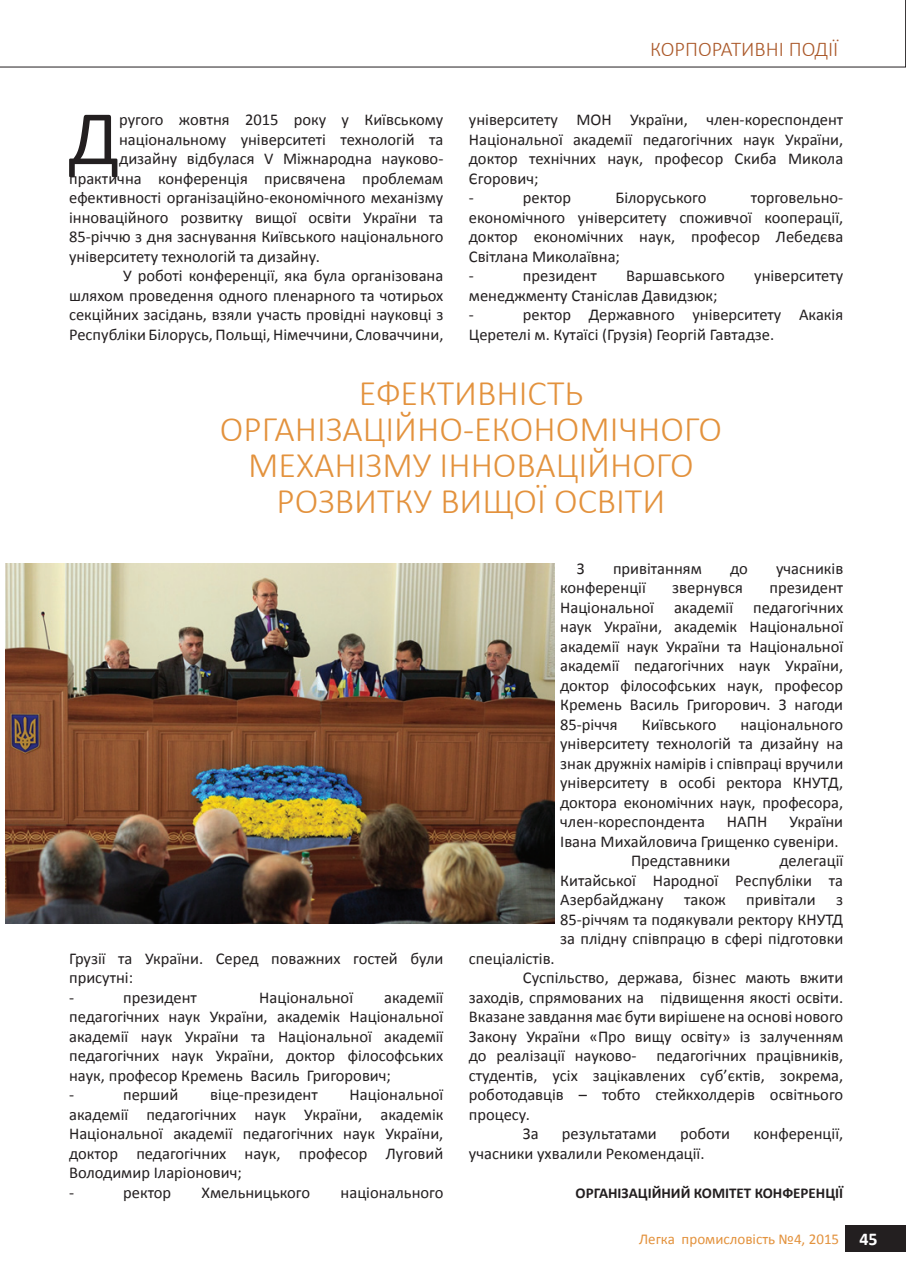
<style>
.page{position:relative;width:906px;height:1276px;background:#fff}
.page>*{position:absolute;margin:0;border:0;box-sizing:border-box;transform-origin:0 0}
.Body{font:78px "Calibri";color:#231f20}
.Head_1{font:300 36px/36px "Calibri";color:#e3923d;text-align:center}
.Subheading{font:300 21px "Calibri";color:#ab592a}
.t1{font:700 18px "Calibri";color:#fff}
.Body-2{font:16.5px/19.5px "Calibri";color:#231f20;text-align:justify}
.Body-3{font:700 15px "Calibri";color:#231f20}
.t2{font:15px "Calibri";color:#e3923d}
</style>
<div class="page">
<svg style="left:0;top:66px;width:905px;height:1px"></svg>
<div style="left:846px;top:1225px;width:60px;height:27px;background:#231f20"></div>
<img style="left:5px;top:563px;width:549px;height:360px">
<p class="Body" style="left:69px;top:84px;width:52px">Д</p>
<p class="Body-2" style="left:119px;top:109px;width:326px">ругого жовтня 2015 року у Київському</p>
<p class="Body-2" style="left:119px;top:129px;width:326px">національному університеті технологій та</p>
<p class="Body-2" style="left:119px;top:148px;width:326px">дизайну відбулася V Міжнародна науково-</p>
<p class="Body-2" style="left:69px;top:168px;width:376px">практична конференція присвячена проблемам</p>
<p class="Body-2" style="left:69px;top:187px;width:376px">ефективності організаційно-економічного механізму</p>
<p class="Body-2" style="left:69px;top:207px;width:376px">інноваційного розвитку вищої освіти України та</p>
<p class="Body-2" style="left:69px;top:226px;width:376px">85-річчю з дня заснування Київського національного</p>
<p class="Body-2" style="left:69px;top:246px;width:252px">університету технологій та дизайну.</p>
<p class="Body-2" style="left:69px;top:265px;width:376px;text-indent:54px">У роботі конференції, яка була організована шляхом проведення одного пленарного та чотирьох секційних засідань, взяли участь провідні науковці з Республіки Білорусь, Польщі, Німеччини, Словаччини,</p>
<p class="Subheading" style="left:650px;top:36px;width:190px">КОРПОРАТИВНІ ПОДІЇ</p>
<p class="Body-2" style="left:469px;top:109px;width:376px">університету МОН України, член-кореспондент Національної академії педагогічних наук України, доктор технічних наук, професор Скиба Микола Єгорович;</p>
<p class="Body-2" style="left:469px;top:187px;width:7px">-</p>
<p class="Body-2" style="left:523px;top:187px;width:50px">ректор</p>
<p class="Body-2" style="left:615px;top:187px;width:92px">Білоруського</p>
<p class="Body-2" style="left:469px;top:187px;width:376px;text-indent:282px">торговельно&shy;економічного університету споживчої кооперації, доктор економічних наук, професор Лебедєва Світлана Миколаївна;</p>
<p class="Body-2" style="left:469px;top:265px;width:7px">-</p>
<p class="Body-2" style="left:523px;top:265px;width:75px">президент</p>
<p class="Body-2" style="left:626px;top:265px;width:100px">Варшавського</p>
<p class="Body-2" style="left:754px;top:265px;width:91px">університету</p>
<p class="Body-2" style="left:469px;top:285px;width:250px">менеджменту Станіслав Давидзюк;</p>
<p class="Body-2" style="left:469px;top:304px;width:7px">-</p>
<p class="Body-2" style="left:469px;top:304px;width:376px;text-indent:54px">ректор Державного університету Акакія<br>Церетелі м. Кутаїсі (Грузія) Георгій Гавтадзе.</p>
<p class="Head_1" style="left:359px;top:374px;width:226px">ЕФЕКТИВНІСТЬ</p>
<p class="Head_1" style="left:220px;top:410px;width:503px">ОРГАНІЗАЦІЙНО-ЕКОНОМІЧНОГО<br>МЕХАНІЗМУ ІННОВАЦІЙНОГО<br>РОЗВИТКУ ВИЩОЇ ОСВІТИ</p>
<p class="Body-2" style="left:69px;top:948px;width:376px">Грузії та України. Серед поважних гостей були присутні:</p>
<p class="Body-2" style="left:69px;top:987px;width:7px">-</p>
<p class="Body-2" style="left:123px;top:987px;width:75px">президент</p>
<p class="Body-2" style="left:259px;top:987px;width:95px">Національної</p>
<p class="Body-2" style="left:69px;top:987px;width:376px;text-indent:315px">академії педагогічних наук України, академік Національної академії наук України та Національної академії педагогічних наук України, доктор філософських наук, професор Кремень Василь Григорович;</p>
<p class="Body-2" style="left:69px;top:1084px;width:7px">-</p>
<p class="Body-2" style="left:123px;top:1084px;width:57px">перший</p>
<p class="Body-2" style="left:210px;top:1084px;width:109px">віце-президент</p>
<p class="Body-2" style="left:69px;top:1084px;width:376px;text-indent:280px">Національної академії педагогічних наук України, академік Національної академії педагогічних наук України, доктор педагогічних наук, професор Луговий Володимир Іларіонович;</p>
<p class="Body-2" style="left:69px;top:1182px;width:7px">-</p>
<p class="Body-2" style="left:123px;top:1182px;width:50px">ректор</p>
<p class="Body-2" style="left:202px;top:1182px;width:110px">Хмельницького</p>
<p class="Body-2" style="left:340px;top:1182px;width:104px">національного</p>
<p class="Body-2" style="left:577px;top:558px;width:9px">З</p>
<p class="Body-2" style="left:613px;top:558px;width:90px">привітанням</p>
<p class="Body-2" style="left:730px;top:558px;width:19px">до</p>
<p class="Body-2" style="left:776px;top:558px;width:69px">учасників</p>
<p class="Body-2" style="left:560px;top:577px;width:87px">конференції</p>
<p class="Body-2" style="left:672px;top:577px;width:72px">звернувся</p>
<p class="Body-2" style="left:560px;top:577px;width:284px;text-indent:209px">президент Національної академії педагогічних наук України, академік Національної академії наук України та Національної академії педагогічних наук України, доктор філософських наук, професор Кремень Василь Григорович. З нагоди 85-річчя</p>
<p class="Body-2" style="left:560px;top:714px;width:284px;text-indent:180px">національного університету технологій та дизайну на знак дружніх намірів і співпраці вручили університету в особі ректора КНУТД, доктора економічних наук, професора, член-кореспондента</p>
<p class="Body-2" style="left:642px;top:714px;width:76px">Київського</p>
<p class="Body-2" style="left:560px;top:811px;width:284px;text-align:right">України<br>Івана Михайловича Грищенко сувеніри.</p>
<p class="Body-2" style="left:631px;top:850px;width:101px">Представники</p>
<p class="Body-2" style="left:727px;top:811px;width:42px">НАПН</p>
<p class="Body-2" style="left:560px;top:850px;width:284px;text-indent:219px">делегації Китайської Народної Республіки та Азербайджану також привітали з 85-річчям та подякували ректору КНУТД за плідну співпрацю в сфері підготовки</p>
<p class="Body-2" style="left:469px;top:948px;width:87px">спеціалістів.</p>
<p class="Body-2" style="left:469px;top:967px;width:376px;text-indent:54px">Суспільство, держава, бізнес мають вжити заходів, спрямованих на підвищення якості освіти.<br>Вказане завдання має бути вирішене на основі нового Закону України «Про вищу освіту» із залученням до реалізації науково- педагогічних працівників, студентів, усіх зацікавлених суб’єктів, зокрема, роботодавців – тобто стейкхолдерів освітнього процесу.</p>
<p class="Body-2" style="left:523px;top:1123px;width:17px">За</p>
<p class="Body-2" style="left:562px;top:1123px;width:96px">результатами</p>
<p class="Body-2" style="left:680px;top:1123px;width:52px">роботи</p>
<p class="Body-2" style="left:753px;top:1123px;width:91px">конференції,</p>
<p class="Body-2" style="left:469px;top:1143px;width:237px">учасники ухвалили Рекомендації.</p>
<p class="Body-3" style="left:575px;top:1182px;width:269px">ОРГАНІЗАЦІЙНИЙ КОМІТЕТ КОНФЕРЕНЦІЇ</p>
<p class="t2" style="left:639px;top:1228px;width:202px">Легка промисловість №4, 2015</p>
<p class="t1" style="left:859px;top:1226px;width:20px">45</p>
</div>
